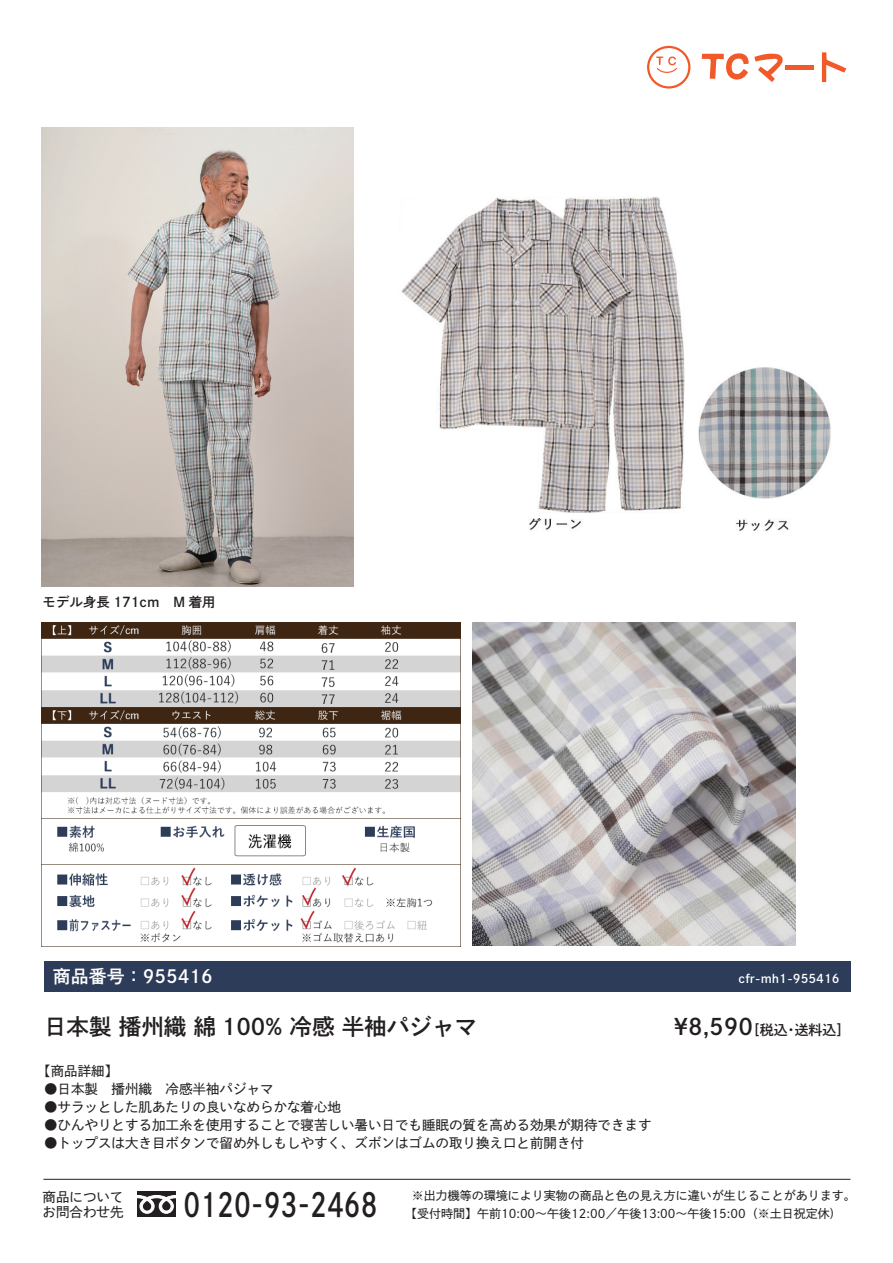
<style>
.page{position:relative;width:893px;height:1263px;background:#fff}
.page>*{position:absolute;margin:0;border:0;box-sizing:border-box;transform-origin:0 0}
.t1{font:32.55px "DNP Shuei Go Kin Std B";color:#231f20;scale:.8 1}
.t2{font:22.5px "DNP Shuei Go Kin Std B";color:#231f20}
.t3{font:18px "DNP Shuei Go Kin Std B";color:#fff}
.t4{font:13.95px "DNP Shuei Go Kin Std B";color:#231f20}
.t5{font:13.5px/15px "DNP Shuei Go Kin Std M";color:#231f20}
.t6{font:13.5px "DNP Shuei Go Kin Std B";color:#231f20}
.t7{font:12px "DNP Shuei Go Kin Std M";color:#231f20}
.t8{font:12px "DNP Shuei Go Kin Std B";color:#fff}
.s1{font-size:22.5px}
</style>
<div class="page">
<img style="left:401px;top:197px;width:430px;height:334px">
<img style="left:472px;top:623px;width:323px;height:323px">
<img style="left:41px;top:623px;width:419px;height:324px">
<img style="left:41px;top:128px;width:312px;height:458px">
<div style="left:44px;top:961px;width:806px;height:31px;background:#2d3c59"></div>
<div style="left:137px;top:1191px;width:39px;height:26px;background:#231f20"></div>
<svg style="left:137px;top:1195px;width:39px;height:19px"></svg>
<hr style="left:43px;top:1179px;width:807px;height:1px;background:#231f20">
<svg style="left:822px;top:52px;width:24px;height:30px"></svg>
<svg style="left:702px;top:53px;width:81px;height:29px"></svg>
<div style="left:785px;top:65px;width:28px;height:5px;background:#f15929"></div>
<svg style="left:647px;top:46px;width:43px;height:43px"></svg>
<div style="left:649px;top:48px;width:39px;height:38px;background:#fff;border-radius:50%"></div>
<svg style="left:656px;top:56px;width:21px;height:17px"></svg>
<p class="t6" style="left:43px;top:592px;width:175px">モデル身長 171cm　M 着用</p>
<h3 class="t3" style="left:53px;top:964px;width:161px">商品番号：955416</h3>
<p class="t8" style="left:739px;top:970px;width:102px">cfr-mh1-955416</p>
<h2 class="t2" style="left:44px;top:1011px;width:434px">日本製 播州織 綿 100% 冷感 半袖パジャマ</h2>
<p class="t4" style="left:674px;top:1020px;width:178px"><span class="s1">¥8,590</span>［税込・送料込］</p>
<p class="t5" style="left:37px;top:1064px;width:82px">【商品詳細】</p>
<p class="t5" style="left:44px;top:1082px;width:231px">●日本製　播州織　冷感半袖パジャマ</p>
<p class="t5" style="left:44px;top:1100px;width:298px">●サラッとした肌あたりの良いなめらかな着心地</p>
<p class="t5" style="left:44px;top:1118px;width:609px">●ひんやりとする加工糸を使用することで寝苦しい暑い日でも睡眠の質を高める効果が期待できます</p>
<p class="t5" style="left:44px;top:1136px;width:542px">●トップスは大き目ボタンで留め外しもしやすく、ズボンはゴムの取り換え口と前開き付</p>
<p class="t5" style="left:43px;top:1189px;width:82px">商品についてお問合わせ先</p>
<h1 class="t1" style="left:184px;top:1182px;width:244px">0120-93-2468</h1>
<p class="t7" style="left:412px;top:1188px;width:445px">※出力機等の環境により実物の商品と色の見え方に違いが生じることがあります。</p>
<p class="t7" style="left:411px;top:1205px;width:436px">【受付時間】午前10:00～午後12:00／午後13:00～午後15:00（※土日祝定休)　</p>
</div>
